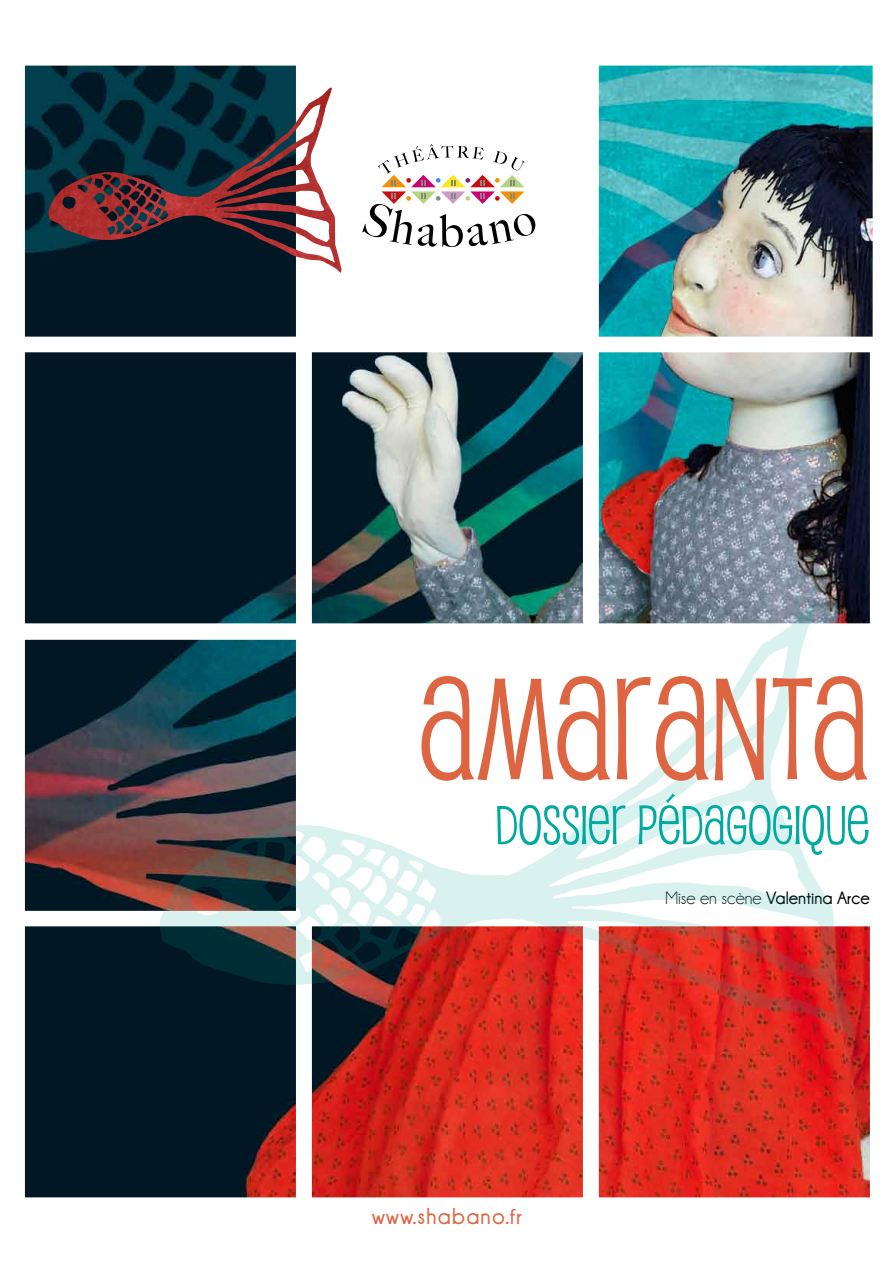
<style>
.page{position:relative;width:893px;height:1263px;background:#fff}
.page>*{position:absolute;margin:0;border:0;box-sizing:border-box;transform-origin:0 0}
.t1{font:142.5px "Pupcat Rg";color:#dd6542}
.t2{font:54px "Pupcat Rg";color:#00aaa1}
.t3{font:700 23.1px "Champagne&Limousines";letter-spacing:.055em;color:#dd6542}
.t4{font:700 18px "Champagne&Limousines";color:#000}
.s1{font-weight:400}
</style>
<div class="page">
<img style="left:25px;top:66px;width:848px;height:1131px">
<img style="left:48px;top:88px;width:294px;height:185px">
<img style="left:159px;top:605px;width:695px;height:434px">
<h1 class="t1" style="left:417px;top:637px;width:454px">AMARANTA</h1>
<h2 class="t2" style="left:496px;top:790px;width:376px">DOSSIER PÉDAGOGIQUE</h2>
<p class="t3" style="left:372px;top:1203px;width:151px">www.shabano.fr</p>
<p class="t4" style="left:665px;top:887px;width:206px"><span class="s1">Mise en scène</span> Valentina Arce</p>
</div>
